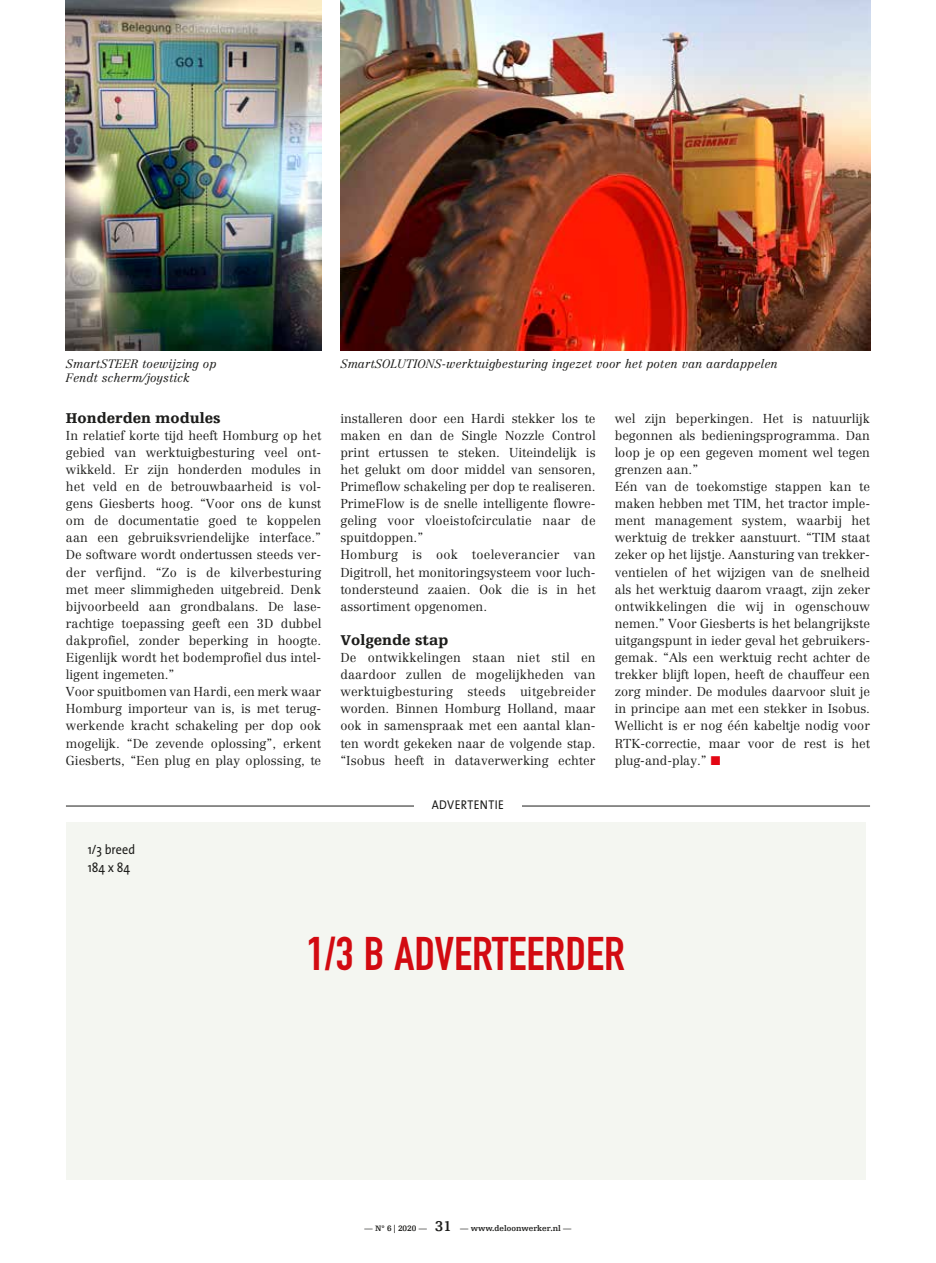
<style>
.page{position:relative;width:936px;height:1263px;background:#fff}
.page>*{position:absolute;margin:0;border:0;box-sizing:border-box;transform-origin:0 0}
.t1{font:46.5px "DIN Engschrift Std";color:#d20a11;scale:1.05 1}
.t2{font:900 15px "Egyptienne FLT Std";color:#1d1d1b}
.t3{font:13.5px/18px "The Sans";letter-spacing:.005em;color:#1d1d1b;scale:.9 1}
.t4{font:300 12.75px/17.1px "Centennial LT Std";color:#1d1d1b}
.t5{font:12.75px "The Sans Caps";letter-spacing:.035em;color:#1d1d1b;scale:.9 1}
.t6{font:italic 300 12px/14.2px "Centennial LT Std";color:#1d1d1b}
.t7{font:700 8.25px "Egyptienne FLT Std";color:#1d1d1b}
.s1{color:#e30613}
.s2{font-size:15px}
</style>
<div class="page">
<img style="left:66px;top:0;width:255px;height:350px">
<img style="left:340px;top:0;width:530px;height:350px">
<div style="left:66px;top:823px;width:799px;height:357px;background:#f4f6f1"></div>
<hr style="left:66px;top:806px;width:804px;height:1px;background:#1d1d1b">
<div style="left:414px;top:791px;width:107px;height:26px;background:#fff"></div>
<p class="t6" style="left:66px;top:356px;width:152px">SmartSTEER toewijzing op<br>Fendt scherm/joystick</p>
<p class="t6" style="left:340px;top:356px;width:439px">SmartSOLUTIONS-werktuigbesturing ingezet voor het poten van aardappelen</p>
<p class="t2" style="left:66px;top:409px;width:156px">Honderden modules</p>
<p class="t4" style="left:66px;top:427px;width:257px">In relatief korte tijd heeft Homburg op het gebied van werktuigbesturing veel ont&shy;wikkeld. Er zijn honderden modules in het veld en de betrouwbaarheid is vol&shy;gens Giesberts hoog. “Voor ons de kunst om de documentatie goed te koppelen aan een gebruiksvriendelijke interface.” De software wordt ondertussen steeds ver&shy;der verfijnd. “Zo is de kilverbesturing met meer slimmigheden uitgebreid. Denk bijvoorbeeld aan grondbalans. De lase&shy;rachtige toepassing geeft een 3D dubbel dakprofiel, zonder beperking in hoogte.<br>Eigenlijk wordt het bodemprofiel dus intel&shy;ligent ingemeten.”<br>Voor spuitbomen van Hardi, een merk waar Homburg importeur van is, is met terug&shy;werkende kracht schakeling per dop ook mogelijk. “De zevende oplossing”, erkent Giesberts, “Een plug en play oplossing, te</p>
<p class="t4" style="left:340px;top:410px;width:257px">installeren door een Hardi stekker los te maken en dan de Single Nozzle Control print ertussen te steken. Uiteindelijk is het gelukt om door middel van sensoren, Primeflow schakeling per dop te realiseren.<br>PrimeFlow is de snelle intelligente flowre&shy;geling voor vloeistofcirculatie naar de spuitdoppen.”<br>Homburg is ook toeleverancier van Digitroll, het monitoringsysteem voor luch&shy;tondersteund zaaien. Ook die is in het assortiment opgenomen.</p>
<p class="t2" style="left:340px;top:632px;width:109px">Volgende stap</p>
<p class="t4" style="left:340px;top:649px;width:257px;text-align:justify">De ontwikkelingen staan niet stil en daardoor zullen de mogelijkheden van werktuigbesturing steeds uitgebreider worden. Binnen Homburg Holland, maar ook in samenspraak met een aantal klan&shy;ten wordt gekeken naar de volgende stap. “Isobus heeft in dataverwerking echter</p>
<p class="t4" style="left:614px;top:410px;width:257px">wel zijn beperkingen. Het is natuurlijk begonnen als bedieningsprogramma. Dan loop je op een gegeven moment wel tegen grenzen aan.”<br>Eén van de toekomstige stappen kan te maken hebben met TIM, het tractor imple&shy;ment management system, waarbij het werktuig de trekker aanstuurt. “TIM staat zeker op het lijstje. Aansturing van trekker&shy;ventielen of het wijzigen van de snelheid als het werktuig daarom vraagt, zijn zeker ontwikkelingen die wij in ogenschouw nemen.” Voor Giesberts is het belangrijkste uitgangspunt in ieder geval het gebruikers&shy;gemak. “Als een werktuig recht achter de trekker blijft lopen, heeft de chauffeur een zorg minder. De modules daarvoor sluit je in principe aan met een stekker in Isobus.<br>Wellicht is er nog één kabeltje nodig voor RTK-correctie, maar voor de rest is het plug-and-play.” <span class="s1">■</span></p>
<p class="t3" style="left:88px;top:840px;width:54px">1/3 breed<br>184 x 84</p>
<p class="t5" style="left:431px;top:794px;width:82px">ADVERTENTIE</p>
<h1 class="t1" style="left:306px;top:926px;width:305px">1/3 B ADVERTEERDER</h1>
<p class="t7" style="left:364px;top:1224px;width:208px">— N° 6 | 2020 — <span class="s2">31</span> — www.deloonwerker.nl —</p>
</div>
